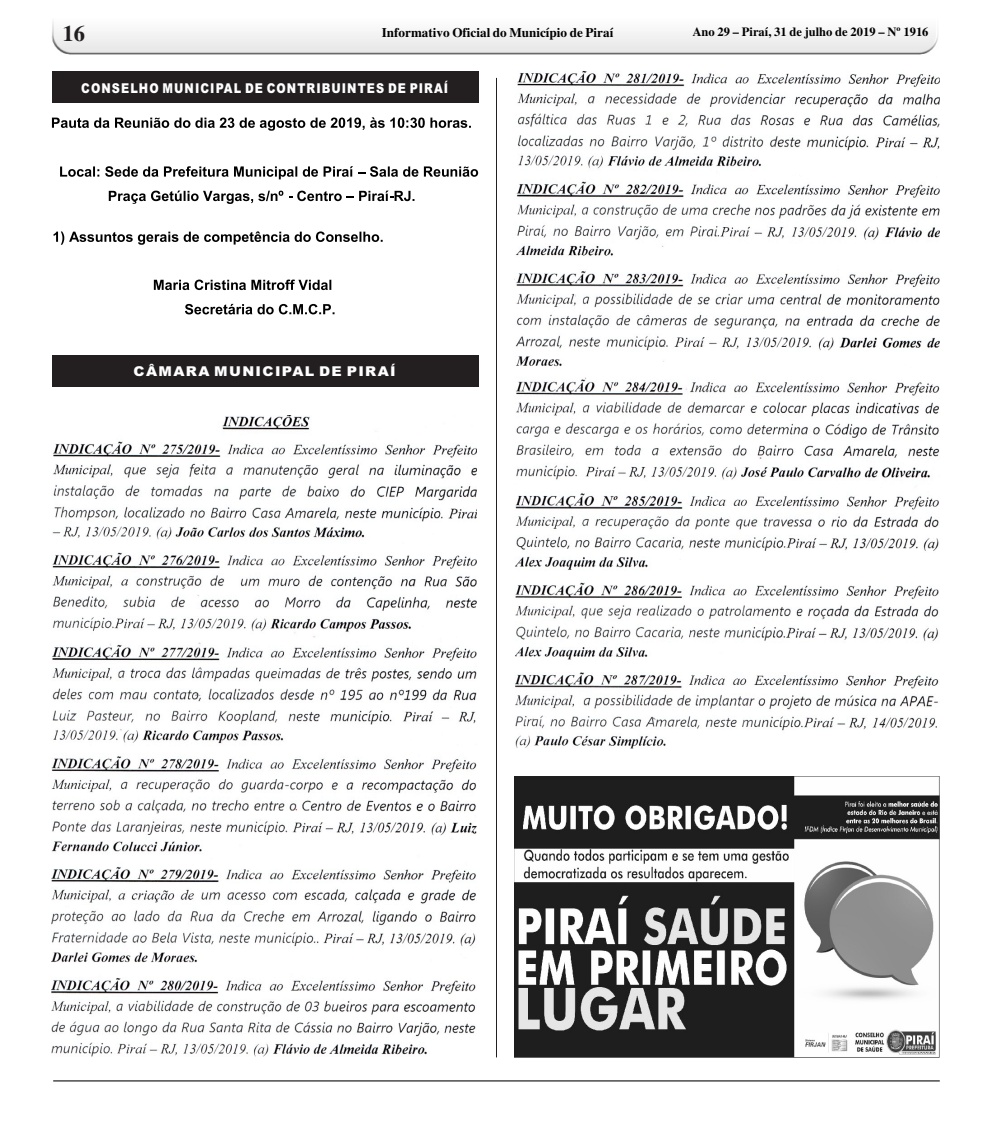
<style>
.page{position:relative;width:993px;height:1127px;background:#fff}
.page>*{position:absolute;margin:0;border:0;box-sizing:border-box;transform-origin:0 0}
.t1{font:700 22.5px "Times";color:#231f20}
.t2{font:900 13.5px "Arial";letter-spacing:.095em;color:#fff;scale:.83 1}
.t3{font:900 13.5px "Arial";letter-spacing:.095em;color:#fff;scale:1.05 1}
.t4{font:700 13.12px "Times";color:#000}
.t5{font:700 12.5px "Times";color:#000}
</style>
<div class="page">
<img style="left:52px;top:22px;width:886px;height:33px">
<div style="left:52px;top:71px;width:426px;height:32px;background:#231f20"></div>
<svg style="left:52px;top:117px;width:419px;height:14px"></svg>
<svg style="left:60px;top:166px;width:418px;height:13px"></svg>
<svg style="left:109px;top:191px;width:305px;height:13px"></svg>
<svg style="left:54px;top:231px;width:328px;height:14px"></svg>
<svg style="left:154px;top:280px;width:177px;height:10px"></svg>
<svg style="left:185px;top:304px;width:149px;height:10px"></svg>
<div style="left:52px;top:355px;width:426px;height:32px;background:#231f20"></div>
<img style="left:52px;top:415px;width:424px;height:641px">
<img style="left:514px;top:71px;width:425px;height:296px">
<hr style="left:53px;top:1080px;width:886px;height:1px;background:#000">
<hr style="left:496px;top:78px;width:1px;height:979px;background:#231f20">
<img style="left:515px;top:377px;width:424px;height:372px">
<img style="left:514px;top:776px;width:425px;height:281px">
<h1 class="t1" style="left:62px;top:26px;width:24px">16</h1>
<p class="t4" style="left:382px;top:28px;width:233px">Informativo Oficial do Município de Piraí</p>
<p class="t5" style="left:692px;top:28px;width:237px">Ano 29 – Piraí, 31 de julho de 2019 – Nº 1916</p>
<p class="t2" style="left:81px;top:83px;width:443px">CONSELHO MUNICIPAL DE CONTRIBUINTES DE PIRAÍ</p>
<p class="t3" style="left:133px;top:366px;width:251px">CÂMARA MUNICIPAL DE PIRAÍ</p>
</div>
